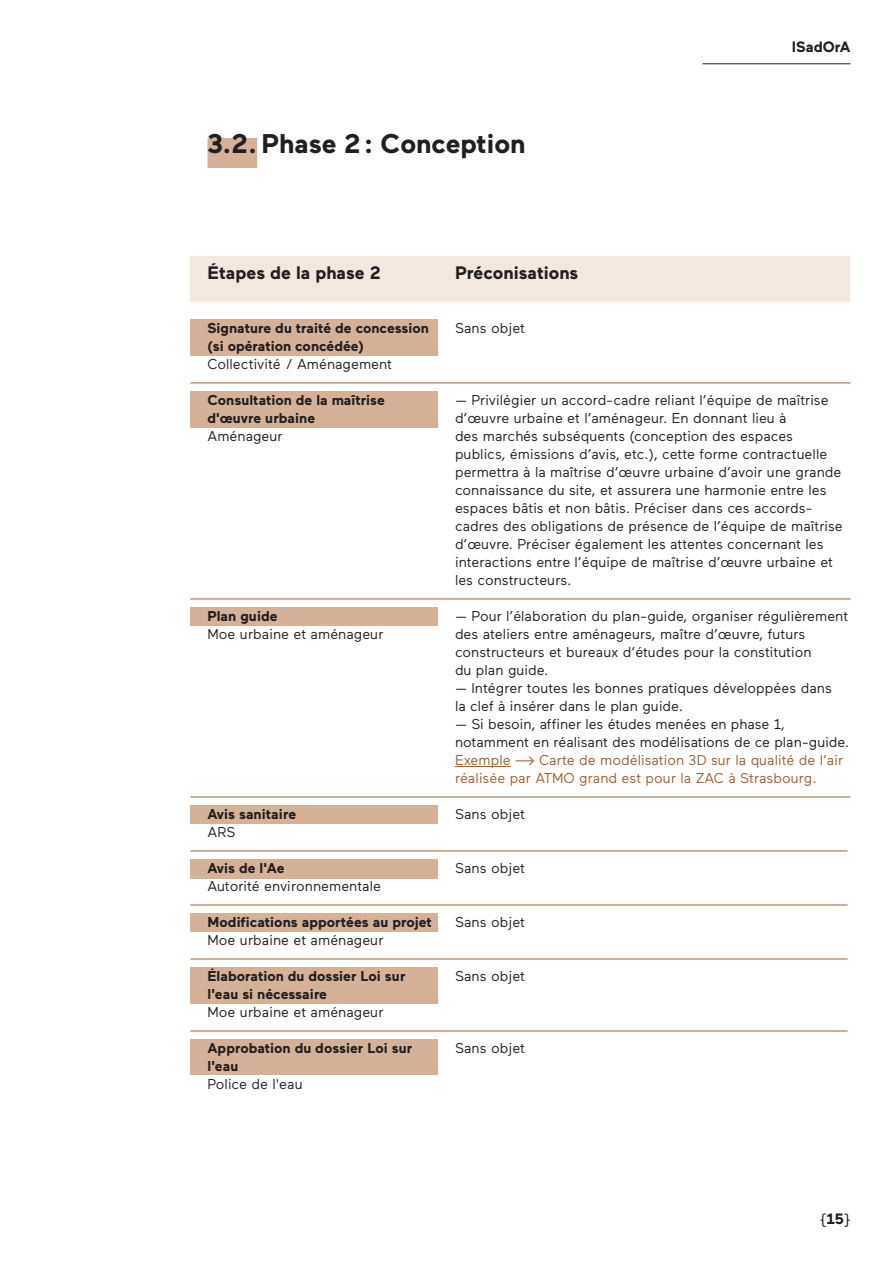
<style>
.page{position:relative;width:893px;height:1263px;background:#fff}
.page>*{position:absolute;margin:0;border:0;box-sizing:border-box;transform-origin:0 0}
.t1{font:700 27px "Maax";color:#231f20}
.t2{font:700 18px "Maax";color:#231f20}
.t3{font:700 15px "Maax";color:#231f20}
.t4{font:15px "Maax";color:#231f20}
.t5{font:14.25px/18px "Maax";color:#231f20}
.t6{font:700 14.25px/18px "Maax";color:#231f20}
.t7{font:14.25px/18px "Maax";color:#9f6031}
.s1{font-weight:700}
</style>
<div class="page">
<hr style="left:702px;top:63px;width:148px;height:1px;background:#231f20">
<div style="left:190px;top:319px;width:248px;height:37px;background:#d5b297"></div>
<div style="left:190px;top:608px;width:248px;height:18px;background:#d5b297"></div>
<div style="left:190px;top:392px;width:248px;height:36px;background:#d5b297"></div>
<div style="left:190px;top:806px;width:248px;height:18px;background:#d5b297"></div>
<div style="left:190px;top:914px;width:248px;height:18px;background:#d5b297"></div>
<div style="left:190px;top:860px;width:248px;height:19px;background:#d5b297"></div>
<div style="left:190px;top:967px;width:248px;height:37px;background:#d5b297"></div>
<div style="left:190px;top:1040px;width:248px;height:35px;background:#d5b297"></div>
<div style="left:190px;top:256px;width:660px;height:46px;background:#f3e8e0"></div>
<hr style="left:455px;top:766px;width:56px;height:1px;background:#9f6031">
<hr style="left:190px;top:383px;width:660px;height:1px;background:#9f6031">
<hr style="left:190px;top:599px;width:660px;height:1px;background:#9f6031">
<hr style="left:190px;top:797px;width:660px;height:1px;background:#9f6031">
<hr style="left:190px;top:851px;width:658px;height:1px;background:#9f6031">
<hr style="left:190px;top:905px;width:658px;height:1px;background:#9f6031">
<hr style="left:190px;top:959px;width:658px;height:1px;background:#9f6031">
<hr style="left:190px;top:1031px;width:658px;height:1px;background:#9f6031">
<div style="left:207px;top:138px;width:50px;height:30px;background:#d5b297"></div>
<h1 class="t1" style="left:207px;top:129px;width:320px">3.2. Phase 2: Conception</h1>
<p class="t2" style="left:207px;top:263px;width:175px">Étapes de la phase 2</p>
<p class="t2" style="left:455px;top:263px;width:125px">Préconisations</p>
<p class="t3" style="left:792px;top:39px;width:60px">ISadOrA</p>
<p class="t6" style="left:207px;top:319px;width:223px">Signature du traité de concession (si opération concédée)</p>
<p class="t5" style="left:207px;top:355px;width:186px">Collectivité / Aménagement</p>
<p class="t6" style="left:207px;top:391px;width:179px">Consultation de la maîtrise d'œuvre urbaine</p>
<p class="t5" style="left:207px;top:427px;width:77px">Aménageur</p>
<p class="t6" style="left:207px;top:607px;width:71px">Plan guide</p>
<p class="t5" style="left:207px;top:625px;width:178px">Moe urbaine et aménageur</p>
<p class="t6" style="left:207px;top:805px;width:90px">Avis sanitaire</p>
<p class="t5" style="left:207px;top:823px;width:30px">ARS</p>
<p class="t6" style="left:207px;top:859px;width:79px">Avis de l'Ae</p>
<p class="t5" style="left:207px;top:877px;width:175px">Autorité environnementale</p>
<p class="t6" style="left:207px;top:913px;width:226px">Modifications apportées au projet</p>
<p class="t5" style="left:207px;top:931px;width:178px">Moe urbaine et aménageur</p>
<p class="t6" style="left:207px;top:967px;width:199px">Élaboration du dossier Loi sur l'eau si nécessaire</p>
<p class="t5" style="left:207px;top:1003px;width:178px">Moe urbaine et aménageur</p>
<p class="t6" style="left:207px;top:1039px;width:206px">Approbation du dossier Loi sur l'eau</p>
<p class="t5" style="left:207px;top:1075px;width:97px">Police de l'eau</p>
<p class="t5" style="left:455px;top:319px;width:72px">Sans objet</p>
<p class="t5" style="left:455px;top:391px;width:389px">— Privilégier un accord-cadre reliant l’équipe de maîtrise d’œuvre urbaine et l’aménageur. En donnant lieu à<br>des marchés subséquents (conception des espaces publics, émissions d’avis, etc.), cette forme contractuelle permettra à la maîtrise d’œuvre urbaine d’avoir une grande connaissance du site, et assurera une harmonie entre les espaces bâtis et non bâtis. Préciser dans ces accords&shy;cadres des obligations de présence de l’équipe de maîtrise d’œuvre. Préciser également les attentes concernant les interactions entre l’équipe de maîtrise d’œuvre urbaine et les constructeurs.</p>
<p class="t5" style="left:455px;top:607px;width:395px">— Pour l’élaboration du plan-guide, organiser régulièrement des ateliers entre aménageurs, maître d’œuvre, futurs constructeurs et bureaux d’études pour la constitution<br>du plan guide.</p>
<p class="t5" style="left:455px;top:679px;width:379px">— Intégrer toutes les bonnes pratiques développées dans la clef à insérer dans le plan guide.</p>
<p class="t5" style="left:455px;top:715px;width:396px">— Si besoin, affiner les études menées en phase 1, notamment en réalisant des modélisations de ce plan-guide.</p>
<p class="t7" style="left:455px;top:751px;width:390px">Exemple ---&gt; Carte de modélisation 3D sur la qualité de l’air réalisée par ATMO grand est pour la ZAC à Strasbourg.</p>
<p class="t5" style="left:455px;top:805px;width:72px">Sans objet</p>
<p class="t5" style="left:455px;top:859px;width:72px">Sans objet</p>
<p class="t5" style="left:455px;top:913px;width:72px">Sans objet</p>
<p class="t5" style="left:455px;top:967px;width:72px">Sans objet</p>
<p class="t5" style="left:455px;top:1039px;width:72px">Sans objet</p>
<p class="t4" style="left:820px;top:1210px;width:32px">{<span class="s1">15</span>}</p>
</div>
